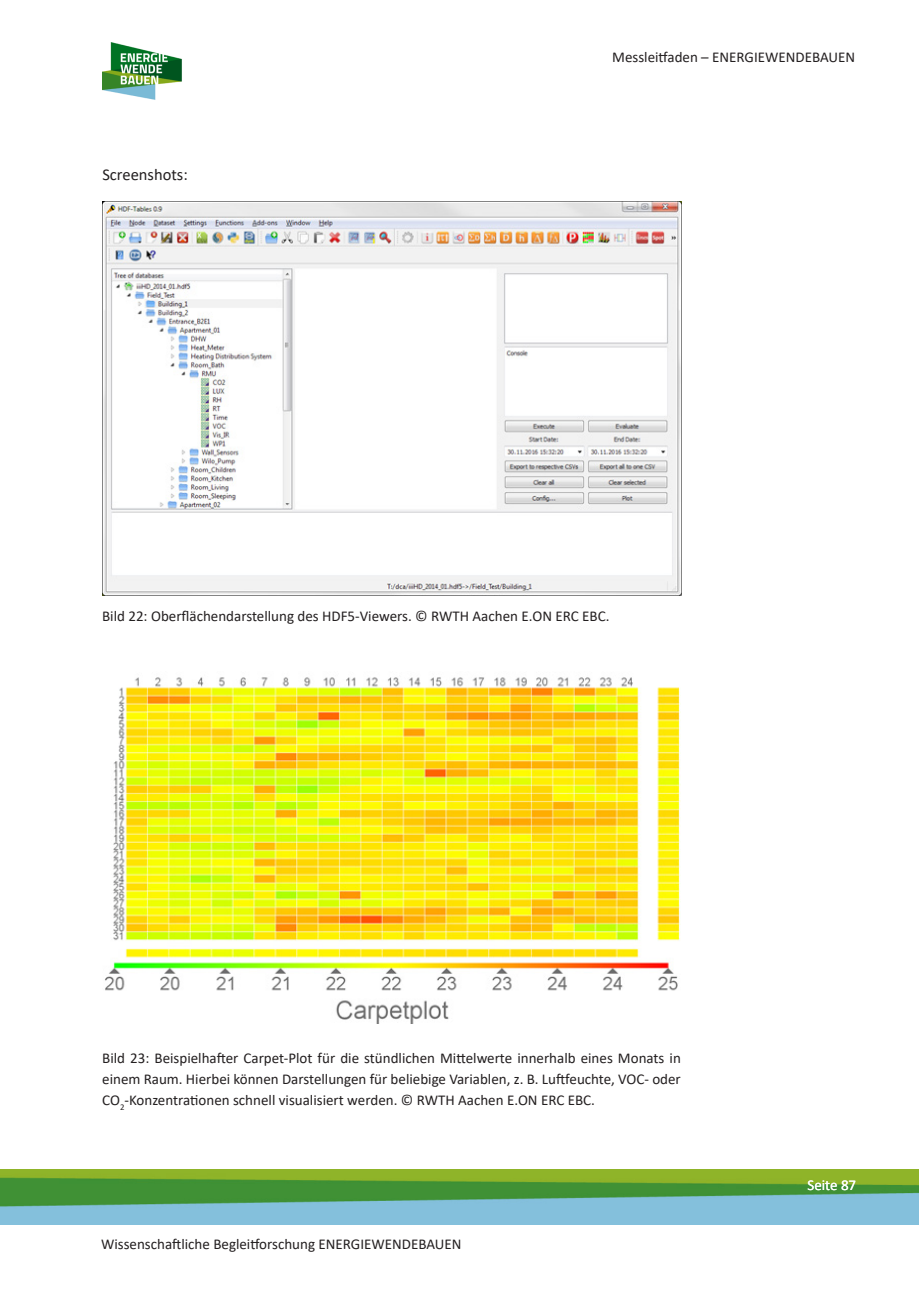
<style>
.page{position:relative;width:919px;height:1289px;background:#fff}
.page>*{position:absolute;margin:0;border:0;box-sizing:border-box;transform-origin:0 0}
.t1{font:16.5px "Calibri";color:#231f20}
.t2{font:15px/21px "Calibri";color:#231f20;text-align:justify}
.t3{font:15px "Calibri";color:#fff}
</style>
<div class="page">
<img style="left:0;top:1169px;width:918px;height:54px">
<img style="left:102px;top:43px;width:80px;height:57px">
<img style="left:102px;top:201px;width:579px;height:394px">
<img style="left:105px;top:677px;width:575px;height:346px">
<p class="t1" style="left:102px;top:163px;width:87px">Screenshots:</p>
<p class="t2" style="left:612px;top:46px;width:244px">Messleitfaden – ENERGIEWENDEBAUEN</p>
<p class="t2" style="left:102px;top:605px;width:509px">Bild 22: Oberflächendarstellung des HDF5-Viewers. © RWTH Aachen E.ON ERC EBC.</p>
<p class="t2" style="left:102px;top:1046px;width:580px">Bild 23: Beispielhafter Carpet-Plot für die stündlichen Mittelwerte innerhalb eines Monats in einem Raum. Hierbei können Darstellungen für beliebige Variablen, z. B. Luftfeuchte, VOC- oder CO<sub>2</sub>-Konzentrationen schnell visualisiert werden. © RWTH Aachen E.ON ERC EBC.</p>
<p class="t2" style="left:101px;top:1233px;width:362px">Wissenschaftliche Begleitforschung ENERGIEWENDEBAUEN</p>
<p class="t3" style="left:807px;top:1174px;width:50px">Seite 87</p>
</div>
